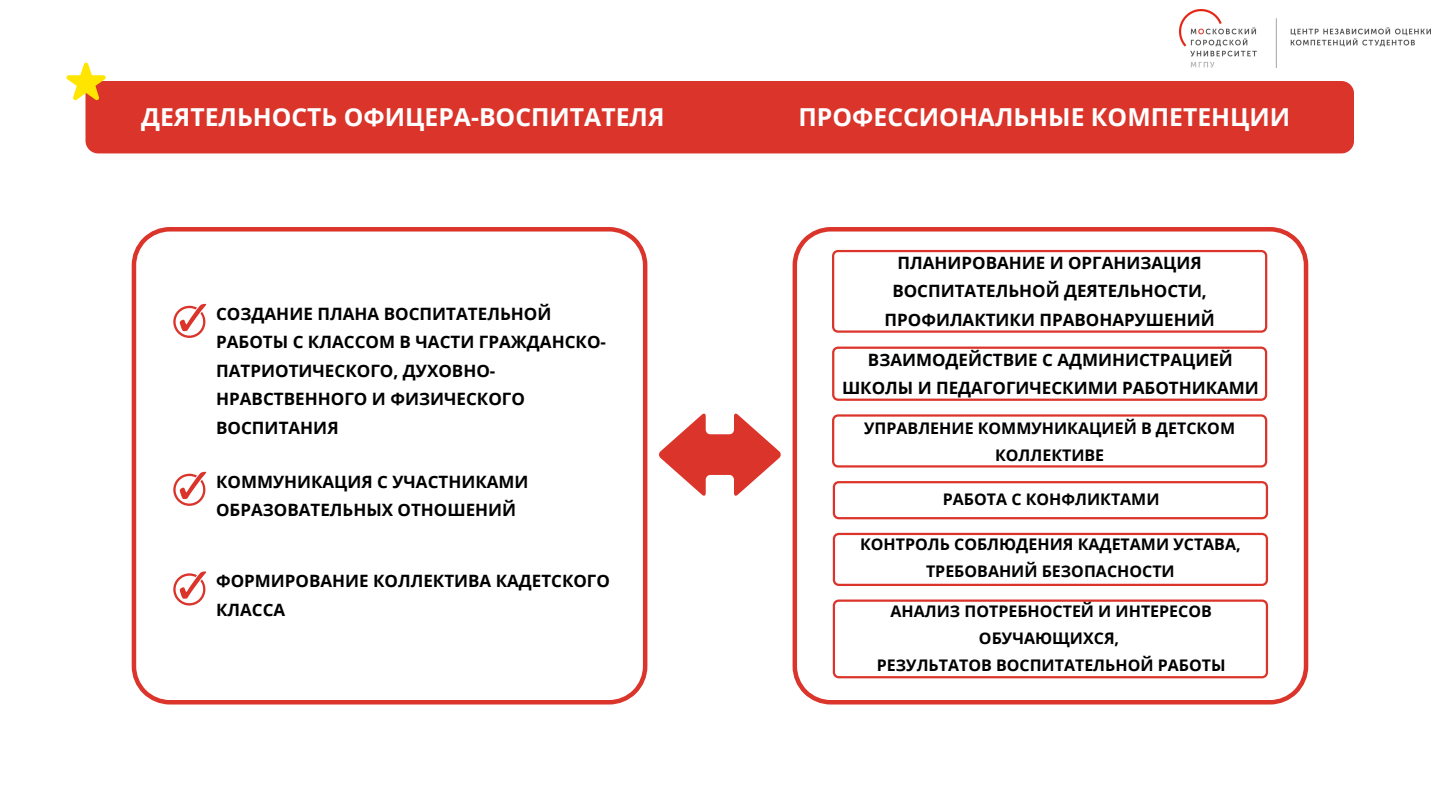
<style>
.page{position:relative;width:1440px;height:810px;background:#fff}
.page>*{position:absolute;margin:0;border:0;box-sizing:border-box;transform-origin:0 0}
.t1{font:700 24.8px "Open Sans";color:#fff}
.t2{font:700 17px/28.5px "Open Sans";color:#000}
.t3{font:700 16px/27px "Open Sans";color:#000;text-align:center}
</style>
<div class="page">
<img style="left:1179px;top:10px;width:251px;height:58px">
<svg style="left:132px;top:227px;width:515px;height:478px"></svg>
<svg style="left:793px;top:227px;width:515px;height:478px"></svg>
<svg style="left:659px;top:413px;width:121px;height:83px"></svg>
<svg style="left:832px;top:347px;width:435px;height:53px"></svg>
<svg style="left:832px;top:414px;width:435px;height:54px"></svg>
<svg style="left:833px;top:481px;width:435px;height:38px"></svg>
<svg style="left:832px;top:250px;width:435px;height:83px"></svg>
<svg style="left:833px;top:600px;width:435px;height:78px"></svg>
<svg style="left:833px;top:533px;width:435px;height:53px"></svg>
<svg style="left:173px;top:304px;width:33px;height:34px"></svg>
<svg style="left:173px;top:571px;width:33px;height:34px"></svg>
<svg style="left:173px;top:472px;width:33px;height:34px"></svg>
<div style="left:86px;top:81px;width:1268px;height:72px;background:#db342a;border-radius:13px"></div>
<svg style="left:66px;top:63px;width:40px;height:37px"></svg>
<p class="t1" style="left:141px;top:100px;width:525px">ДЕЯТЕЛЬНОСТЬ ОФИЦЕРА-ВОСПИТАТЕЛЯ</p>
<p class="t1" style="left:799px;top:100px;width:493px">ПРОФЕССИОНАЛЬНЫЕ КОМПЕТЕНЦИИ</p>
<p class="t2" style="left:216px;top:299px;width:392px">СОЗДАНИЕ ПЛАНА ВОСПИТАТЕЛЬНОЙ<br>РАБОТЫ С КЛАССОМ В ЧАСТИ ГРАЖДАНСКО-<br>ПАТРИОТИЧЕСКОГО, ДУХОВНО-<br>НРАВСТВЕННОГО И ФИЗИЧЕСКОГО<br>ВОСПИТАНИЯ</p>
<p class="t2" style="left:216px;top:467px;width:314px">КОММУНИКАЦИЯ С УЧАСТНИКАМИ<br>ОБРАЗОВАТЕЛЬНЫХ ОТНОШЕНИЙ</p>
<p class="t2" style="left:216px;top:567px;width:395px">ФОРМИРОВАНИЕ КОЛЛЕКТИВА КАДЕТСКОГО<br>КЛАССА</p>
<p class="t2" style="left:885px;top:248px;width:332px;text-align:center">ПЛАНИРОВАНИЕ И ОРГАНИЗАЦИЯ<br>ВОСПИТАТЕЛЬНОЙ ДЕЯТЕЛЬНОСТИ,<br>ПРОФИЛАКТИКИ ПРАВОНАРУШЕНИЙ</p>
<p class="t2" style="left:842px;top:345px;width:418px;text-align:center">ВЗАИМОДЕЙСТВИЕ С АДМИНИСТРАЦИЕЙ<br>ШКОЛЫ И ПЕДАГОГИЧЕСКИМИ РАБОТНИКАМИ</p>
<h1 class="t3" style="left:864px;top:414px;width:372px">УПРАВЛЕНИЕ КОММУНИКАЦИЕЙ В ДЕТСКОМ<br>КОЛЛЕКТИВЕ</h1>
<h1 class="t3" style="left:943px;top:485px;width:218px">РАБОТА С КОНФЛИКТАМИ</h1>
<p class="t3" style="left:860px;top:531px;width:382px">КОНТРОЛЬ СОБЛЮДЕНИЯ КАДЕТАМИ УСТАВА,</p>
<p class="t3" style="left:926px;top:558px;width:250px">ТРЕБОВАНИЙ БЕЗОПАСНОСТИ</p>
<p class="t3" style="left:891px;top:598px;width:323px">АНАЛИЗ ПОТРЕБНОСТЕЙ И ИНТЕРЕСОВ<br>ОБУЧАЮЩИХСЯ,</p>
<p class="t3" style="left:877px;top:652px;width:350px">РЕЗУЛЬТАТОВ ВОСПИТАТЕЛЬНОЙ РАБОТЫ</p>
</div>
